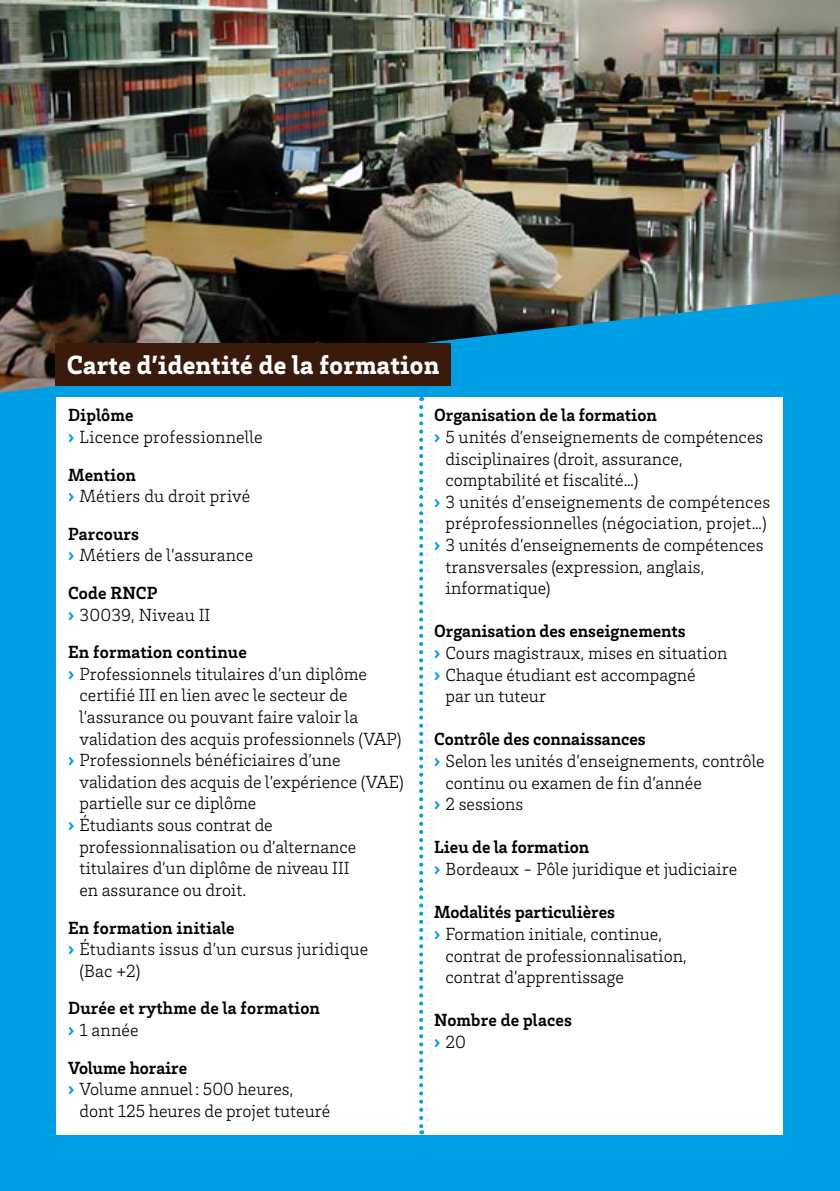
<style>
.page{position:relative;width:840px;height:1191px;background:#fff}
.page>*{position:absolute;margin:0;border:0;box-sizing:border-box;transform-origin:0 0}
._01_Titre_Blanc_13_5{font:900 27px "Brix Slab";letter-spacing:.01em;color:#fff}
.t1{font:300 18px/21.6px "Brix Slab";color:#000}
._03_SousTitre_Noir_9{font:700 18px "Brix Slab";color:#000}
.s1{font-weight:900;color:#009fe3}
</style>
<div class="page">
<div style="left:0;top:0;width:839px;height:1191px;background:#009fe3"></div>
<img style="left:0;top:0;width:839px;height:392px">
<div style="left:57px;top:397px;width:725px;height:737px;background:#fff"></div>
<svg style="left:419px;top:407px;width:4px;height:727px"></svg>
<div style="left:55px;top:343px;width:395px;height:43px;background:#3a1b0b"></div>
<p class="_01_Titre_Blanc_13_5" style="left:67px;top:347px;width:374px">Carte d’identité de la formation</p>
<p class="_03_SousTitre_Noir_9" style="left:68px;top:403px;width:67px">Diplôme</p>
<p class="t1" style="left:68px;top:425px;width:196px"><span class="s1">›</span> Licence professionnelle</p>
<p class="_03_SousTitre_Noir_9" style="left:68px;top:462px;width:69px">Mention</p>
<p class="t1" style="left:68px;top:484px;width:183px"><span class="s1">›</span> Métiers du droit privé</p>
<p class="_03_SousTitre_Noir_9" style="left:68px;top:522px;width:72px">Parcours</p>
<p class="t1" style="left:68px;top:544px;width:186px"><span class="s1">›</span> Métiers de l’assurance</p>
<p class="_03_SousTitre_Noir_9" style="left:68px;top:581px;width:91px">Code RNCP</p>
<p class="t1" style="left:68px;top:603px;width:144px"><span class="s1">›</span> 30039, Niveau II</p>
<p class="_03_SousTitre_Noir_9" style="left:68px;top:640px;width:180px">En formation continue</p>
<p class="t1" style="left:79px;top:662px;width:323px;text-indent:-11px"><span class="s1">›</span> Professionnels titulaires d’un diplôme certifié III en lien avec le secteur de l’assurance ou pouvant faire valoir la validation des acquis professionnels (VAP)</p>
<p class="t1" style="left:79px;top:748px;width:326px;text-indent:-11px"><span class="s1">›</span> Professionnels bénéficiaires d’une validation des acquis de l’expérience (VAE) partielle sur ce diplôme</p>
<p class="t1" style="left:79px;top:813px;width:278px;text-indent:-11px"><span class="s1">›</span> Étudiants sous contrat de professionnalisation ou d’alternance titulaires d’un diplôme de niveau III en assurance ou droit.</p>
<p class="_03_SousTitre_Noir_9" style="left:68px;top:915px;width:168px">En formation initiale</p>
<p class="t1" style="left:79px;top:937px;width:290px;text-indent:-11px"><span class="s1">›</span> Étudiants issus d’un cursus juridique (Bac +2)</p>
<p class="_03_SousTitre_Noir_9" style="left:68px;top:996px;width:253px">Durée et rythme de la formation</p>
<p class="t1" style="left:68px;top:1018px;width:72px"><span class="s1">›</span> 1 année</p>
<p class="_03_SousTitre_Noir_9" style="left:68px;top:1055px;width:120px">Volume horaire</p>
<p class="t1" style="left:79px;top:1077px;width:252px;text-indent:-11px"><span class="s1">›</span> Volume annuel : 500 heures, dont 125 heures de projet tuteuré</p>
<p class="_03_SousTitre_Noir_9" style="left:434px;top:403px;width:224px">Organisation de la formation</p>
<p class="t1" style="left:445px;top:425px;width:319px;text-indent:-11px"><span class="s1">›</span> 5 unités d’enseignements de compétences disciplinaires (droit, assurance, comptabilité et fiscalité…)</p>
<p class="t1" style="left:434px;top:490px;width:337px;text-align:center"><span class="s1">›</span> 3 unités d’enseignements de compétences préprofessionnelles (négociation, projet…)</p>
<p class="t1" style="left:445px;top:533px;width:319px;text-indent:-11px"><span class="s1">›</span> 3 unités d’enseignements de compétences transversales (expression, anglais, informatique)</p>
<p class="_03_SousTitre_Noir_9" style="left:434px;top:619px;width:253px">Organisation des enseignements</p>
<p class="t1" style="left:434px;top:641px;width:294px"><span class="s1">›</span> Cours magistraux, mises en situation</p>
<p class="t1" style="left:445px;top:663px;width:251px;text-indent:-11px"><span class="s1">›</span> Chaque étudiant est accompagné par un tuteur</p>
<p class="_03_SousTitre_Noir_9" style="left:434px;top:727px;width:213px">Contrôle des connaissances</p>
<p class="t1" style="left:445px;top:749px;width:320px;text-indent:-11px"><span class="s1">›</span> Selon les unités d’enseignements, contrôle continu ou examen de fin d’année</p>
<p class="t1" style="left:434px;top:792px;width:90px"><span class="s1">›</span> 2 sessions</p>
<p class="_03_SousTitre_Noir_9" style="left:434px;top:835px;width:156px">Lieu de la formation</p>
<p class="t1" style="left:434px;top:857px;width:304px"><span class="s1">›</span> Bordeaux - Pôle juridique et judiciaire</p>
<p class="_03_SousTitre_Noir_9" style="left:434px;top:900px;width:182px">Modalités particulières</p>
<p class="t1" style="left:445px;top:922px;width:242px;text-indent:-11px"><span class="s1">›</span> Formation initiale, continue, contrat de professionnalisation, contrat d’apprentissage</p>
<p class="_03_SousTitre_Noir_9" style="left:434px;top:1008px;width:139px">Nombre de places</p>
<p class="t1" style="left:434px;top:1030px;width:33px"><span class="s1">›</span> 20</p>
</div>
